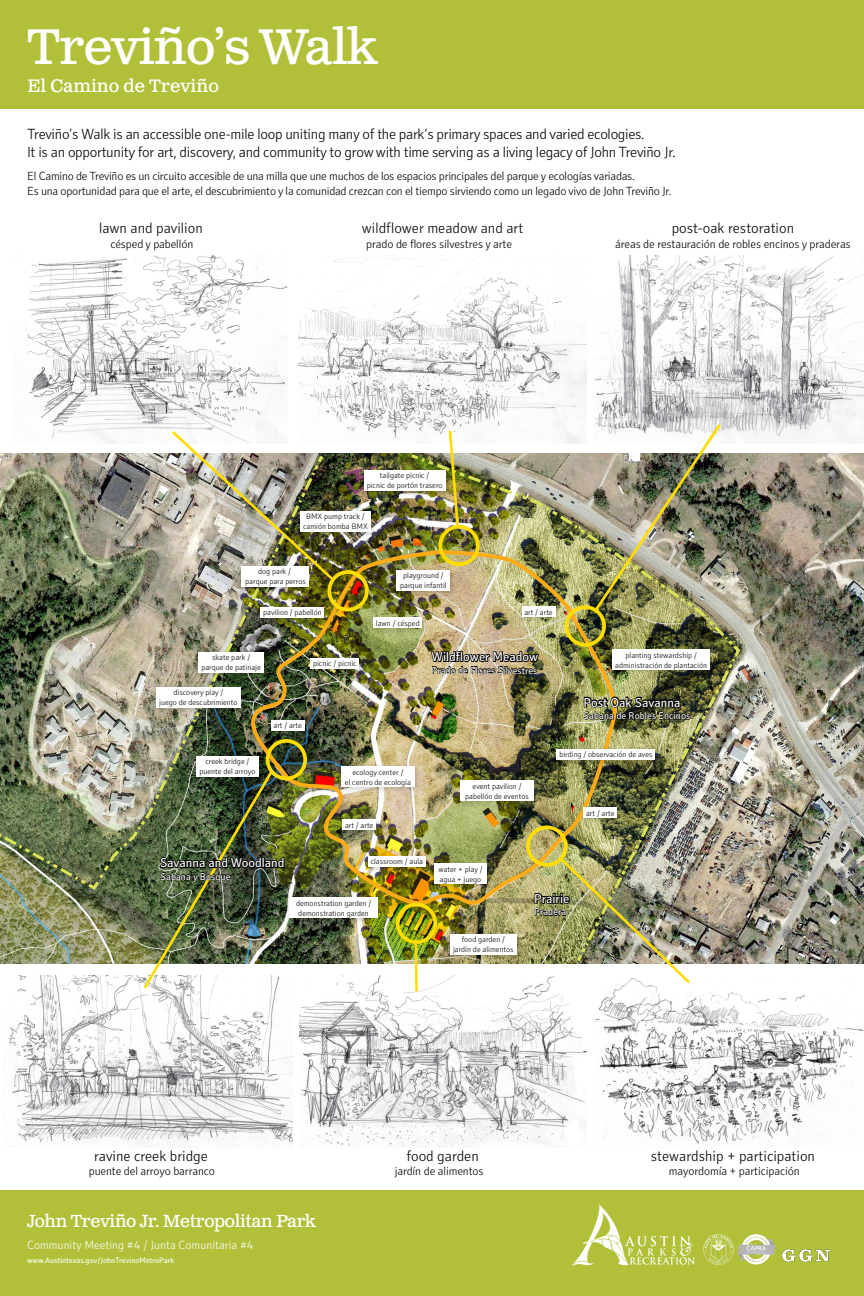
<style>
.page{position:relative;width:864px;height:1296px;background:#fff}
.page>*{position:absolute;margin:0;border:0;box-sizing:border-box;transform-origin:0 0}
.t1{font:50px "Clarendon Text Pro";letter-spacing:-.02em;color:#fff}
.t2{font:18px "Clarendon Text Pro";color:#fff}
.t3{font:17.5px "Clarendon Text Pro";letter-spacing:-.02em;color:#fff}
.t4{font:300 15px/18px "Secca Std";letter-spacing:-.02em;color:#000}
.t5{font:300 15px "Secca Std";color:#000}
.t6{font:13px "Secca Std";color:#fff}
.t7{font:300 12px/15px "Secca Std";letter-spacing:-.02em;color:#000}
.t8{font:300 12px "Secca Std";color:#fff}
.t9{font:10px "Secca Std";color:#fff}
.t10{font:300 8px/10px "Secca Std";color:#000;text-align:center}
.t11{font:8px "Secca Std";color:#fff}
</style>
<div class="page">
<div style="left:0;top:1191px;width:864px;height:105px;background:#b2bf38"></div>
<div style="left:0;top:0;width:864px;height:109px;background:#b2bf38"></div>
<img style="left:703px;top:1234px;width:31px;height:31px">
<img style="left:572px;top:1205px;width:123px;height:60px">
<img style="left:783px;top:1250px;width:46px;height:12px">
<img style="left:0;top:454px;width:864px;height:510px">
<img style="left:299px;top:256px;width:287px;height:187px">
<img style="left:20px;top:256px;width:267px;height:188px">
<img style="left:5px;top:976px;width:287px;height:169px">
<img style="left:300px;top:976px;width:287px;height:172px">
<img style="left:594px;top:986px;width:270px;height:158px">
<img style="left:594px;top:256px;width:270px;height:187px">
<img style="left:737px;top:1234px;width:39px;height:31px">
<img style="left:408px;top:453px;width:334px;height:511px">
<img style="left:286px;top:548px;width:336px;height:363px">
<div style="left:327px;top:570px;width:42px;height:42px;border:4px solid #fd0;border-radius:50%"></div>
<div style="left:438px;top:525px;width:42px;height:41px;border:4px solid #fd0;border-radius:50%"></div>
<div style="left:565px;top:605px;width:41px;height:42px;border:4px solid #fd0;border-radius:50%"></div>
<div style="left:526px;top:825px;width:42px;height:42px;border:4px solid #fd0;border-radius:50%"></div>
<div style="left:396px;top:903px;width:41px;height:41px;border:4px solid #fd0;border-radius:50%"></div>
<svg style="left:413px;top:938px;width:6px;height:56px"></svg>
<svg style="left:169px;top:428px;width:167px;height:155px"></svg>
<img style="left:416px;top:428px;width:115px;height:101px">
<img style="left:569px;top:421px;width:167px;height:227px">
<img style="left:0;top:452px;width:326px;height:440px">
<div style="left:370px;top:615px;width:58px;height:20px;background:#000;opacity:.14"></div>
<div style="left:373px;top:618px;width:49px;height:10px;background:#fff"></div>
<div style="left:237px;top:563px;width:78px;height:31px;background:#000;opacity:.14"></div>
<div style="left:241px;top:566px;width:68px;height:21px;background:#fff"></div>
<div style="left:257px;top:604px;width:73px;height:20px;background:#000;opacity:.14"></div>
<div style="left:261px;top:607px;width:63px;height:11px;background:#fff"></div>
<div style="left:457px;top:777px;width:83px;height:31px;background:#000;opacity:.14"></div>
<div style="left:460px;top:780px;width:74px;height:21px;background:#fff"></div>
<div style="left:296px;top:508px;width:81px;height:31px;background:#000;opacity:.14"></div>
<div style="left:300px;top:511px;width:71px;height:21px;background:#fff"></div>
<div style="left:360px;top:467px;width:92px;height:31px;background:#000;opacity:.14"></div>
<div style="left:364px;top:470px;width:82px;height:21px;background:#fff"></div>
<div style="left:393px;top:567px;width:63px;height:31px;background:#000;opacity:.14"></div>
<div style="left:397px;top:570px;width:53px;height:21px;background:#fff"></div>
<div style="left:267px;top:717px;width:43px;height:20px;background:#000;opacity:.14"></div>
<div style="left:271px;top:720px;width:33px;height:11px;background:#fff"></div>
<div style="left:339px;top:817px;width:43px;height:20px;background:#000;opacity:.14"></div>
<div style="left:343px;top:820px;width:33px;height:10px;background:#fff"></div>
<div style="left:609px;top:646px;width:107px;height:31px;background:#000;opacity:.14"></div>
<div style="left:612px;top:649px;width:98px;height:21px;background:#fff"></div>
<div style="left:430px;top:860px;width:63px;height:31px;background:#000;opacity:.14"></div>
<div style="left:434px;top:863px;width:53px;height:21px;background:#fff"></div>
<div style="left:446px;top:931px;width:77px;height:30px;background:#000;opacity:.14"></div>
<div style="left:450px;top:934px;width:67px;height:20px;background:#fff"></div>
<div style="left:285px;top:894px;width:99px;height:31px;background:#000;opacity:.14"></div>
<div style="left:289px;top:897px;width:89px;height:21px;background:#fff"></div>
<div style="left:364px;top:853px;width:68px;height:21px;background:#000;opacity:.14"></div>
<div style="left:368px;top:856px;width:57px;height:11px;background:#fff"></div>
<div style="left:338px;top:763px;width:83px;height:31px;background:#000;opacity:.14"></div>
<div style="left:341px;top:766px;width:74px;height:21px;background:#fff"></div>
<div style="left:192px;top:753px;width:73px;height:31px;background:#000;opacity:.14"></div>
<div style="left:196px;top:756px;width:63px;height:21px;background:#fff"></div>
<div style="left:152px;top:684px;width:95px;height:31px;background:#000;opacity:.14"></div>
<div style="left:156px;top:687px;width:85px;height:21px;background:#fff"></div>
<div style="left:307px;top:655px;width:58px;height:20px;background:#000;opacity:.14"></div>
<div style="left:311px;top:658px;width:48px;height:10px;background:#fff"></div>
<div style="left:195px;top:649px;width:75px;height:31px;background:#000;opacity:.14"></div>
<div style="left:198px;top:652px;width:66px;height:21px;background:#fff"></div>
<div style="left:518px;top:604px;width:43px;height:20px;background:#000;opacity:.14"></div>
<div style="left:522px;top:607px;width:33px;height:10px;background:#fff"></div>
<div style="left:580px;top:805px;width:43px;height:20px;background:#000;opacity:.14"></div>
<div style="left:584px;top:808px;width:33px;height:10px;background:#fff"></div>
<div style="left:553px;top:746px;width:108px;height:21px;background:#000;opacity:.14"></div>
<div style="left:557px;top:749px;width:98px;height:11px;background:#fff"></div>
<svg style="left:430px;top:650px;width:110px;height:25px"></svg>
<img style="left:95px;top:768px;width:191px;height:223px">
<img style="left:583px;top:696px;width:108px;height:30px">
<img style="left:534px;top:856px;width:159px;height:130px">
<h1 class="t1" style="left:27px;top:17px;width:352px">Treviño’s Walk</h1>
<h2 class="t2" style="left:27px;top:75px;width:193px">El Camino de Treviño</h2>
<h3 class="t4" style="left:27px;top:126px;width:650px">Treviño’s Walk is an accessible one-mile loop uniting many of the park’s primary spaces and varied ecologies.<br>It is an opportunity for art, discovery, and community to grow with time serving as a living legacy of John Treviño Jr.</h3>
<p class="t7" style="left:27px;top:169px;width:646px">El Camino de Treviño es un circuito accesible de una milla que une muchos de los espacios principales del parque y ecologías variadas.<br>Es una oportunidad para que el arte, el descubrimiento y la comunidad crezcan con el tiempo sirviendo como un legado vivo de John Treviño Jr.</p>
<h3 class="t5" style="left:99px;top:219px;width:105px">lawn and pavilion</h3>
<h3 class="t7" style="left:110px;top:237px;width:84px">césped y pabellón</h3>
<h3 class="t5" style="left:362px;top:219px;width:163px">wildflower meadow and art</h3>
<h3 class="t7" style="left:366px;top:237px;width:147px">prado de flores silvestres y arte</h3>
<h3 class="t5" style="left:672px;top:219px;width:124px">post-oak restoration</h3>
<h3 class="t7" style="left:615px;top:237px;width:237px">áreas de restauración de robles encinos y praderas</h3>
<p class="t10" style="left:367px;top:471px;width:77px">tailgate picnic /<br>picnic de portón trasero</p>
<p class="t10" style="left:303px;top:512px;width:66px">BMX pump track / camión bomba BMX</p>
<p class="t10" style="left:245px;top:567px;width:62px">dog park /<br>parque para perros</p>
<p class="t10" style="left:263px;top:608px;width:60px">pavilion / pabellón</p>
<p class="t10" style="left:201px;top:653px;width:61px">skate park / parque de patinaje</p>
<p class="t10" style="left:159px;top:688px;width:80px">discovery play /<br>juego de descubrimiento</p>
<p class="t10" style="left:313px;top:658px;width:45px">picnic / picnic</p>
<p class="t10" style="left:274px;top:721px;width:30px">art / arte</p>
<p class="t10" style="left:400px;top:571px;width:48px">playground / parque infantil</p>
<p class="t10" style="left:376px;top:618px;width:45px">lawn / césped</p>
<p class="t10" style="left:524px;top:607px;width:30px">art / arte</p>
<h3 class="t6" style="left:432px;top:649px;width:108px">Wildflower Meadow</h3>
<p class="t9" style="left:432px;top:665px;width:107px">Prado de Flores Silvestres</p>
<p class="t10" style="left:615px;top:650px;width:93px">planting stewardship / administración de plantación</p>
<h3 class="t6" style="left:584px;top:695px;width:98px">Post Oak Savanna</h3>
<p class="t9" style="left:584px;top:710px;width:108px">Sabana de Robles Encinos</p>
<p class="t10" style="left:199px;top:757px;width:58px">creek bridge / puente del arroyo</p>
<p class="t10" style="left:345px;top:767px;width:68px">ecology center /<br>el centro de ecología</p>
<h3 class="t6" style="left:160px;top:856px;width:126px">Savanna and Woodland</h3>
<p class="t9" style="left:161px;top:871px;width:71px">Sabana y Bosque</p>
<p class="t10" style="left:345px;top:820px;width:30px">art / arte</p>
<p class="t10" style="left:371px;top:857px;width:54px">classroom / aula</p>
<p class="t10" style="left:296px;top:898px;width:77px;text-align:left">demonstration garden / demonstration garden</p>
<p class="t10" style="left:465px;top:781px;width:65px">event pavilion / pabellón de eventos</p>
<p class="t10" style="left:438px;top:864px;width:46px;text-align:left">water + play / agua + juego</p>
<p class="t10" style="left:559px;top:750px;width:95px">birding / observación de aves</p>
<p class="t10" style="left:586px;top:808px;width:30px">art / arte</p>
<h3 class="t6" style="left:534px;top:891px;width:37px">Prairie</h3>
<p class="t10" style="left:453px;top:934px;width:62px">food garden / jardín de alimentos</p>
<p class="t9" style="left:534px;top:906px;width:34px">Pradera</p>
<h3 class="t5" style="left:94px;top:1147px;width:115px">ravine creek bridge</h3>
<h3 class="t7" style="left:89px;top:1164px;width:128px">puente del arroyo barranco</h3>
<h3 class="t5" style="left:406px;top:1147px;width:74px">food garden</h3>
<h3 class="t7" style="left:395px;top:1164px;width:90px">jardín de alimentos</h3>
<h3 class="t5" style="left:651px;top:1147px;width:166px">stewardship + participation</h3>
<h3 class="t7" style="left:669px;top:1164px;width:132px">mayordomía + participación</h3>
<h3 class="t3" style="left:27px;top:1210px;width:290px">John Treviño Jr. Metropolitan Park</h3>
<h3 class="t8" style="left:27px;top:1238px;width:228px">Community Meeting #4 / Junta Comunitaria #4</h3>
<p class="t11" style="left:27px;top:1256px;width:149px">www.Austintexas.gov/JohnTrevinoMetroPark</p>
</div>
